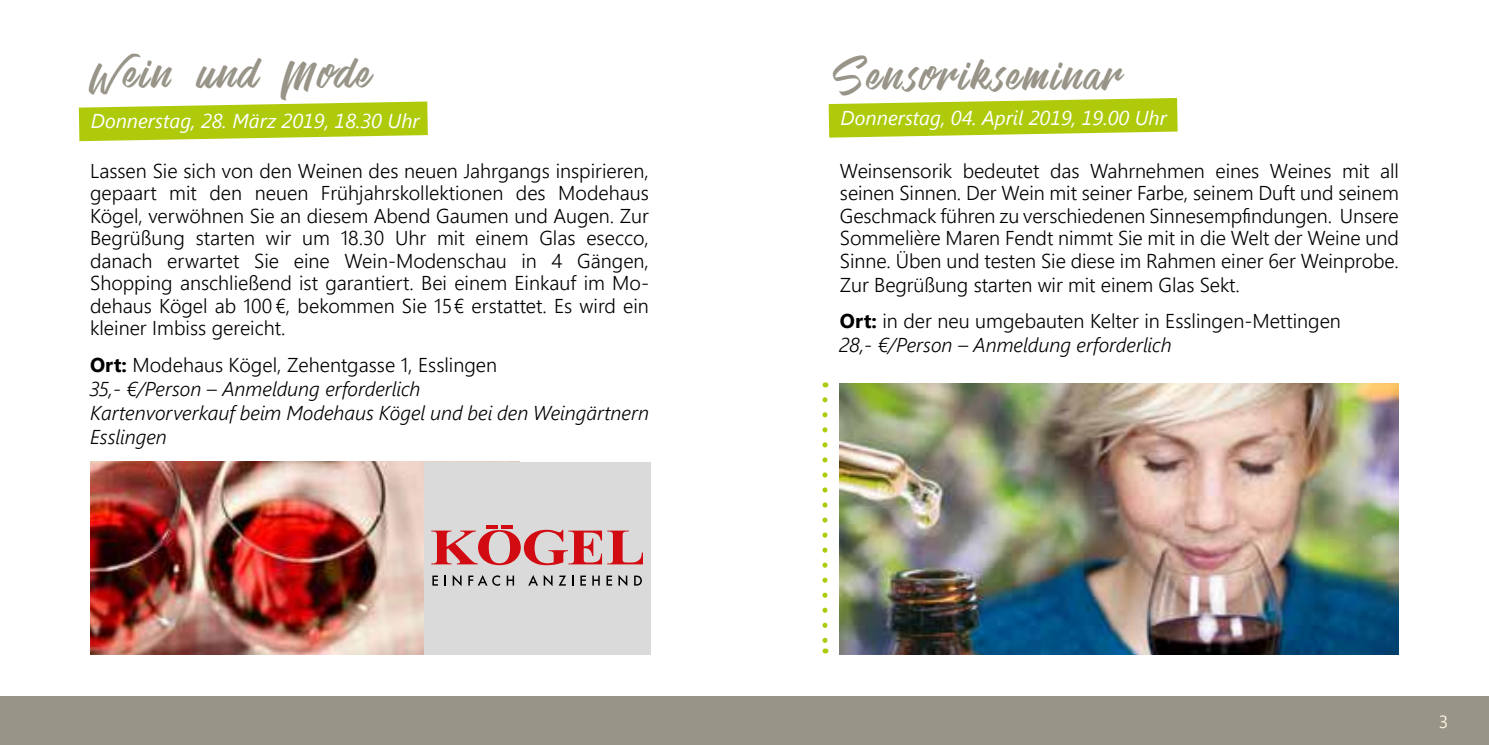
<style>
.page{position:relative;width:1489px;height:745px;background:#fff}
.page>*{position:absolute;margin:0;border:0;box-sizing:border-box;transform-origin:0 0}
.t1{font:45px "Venetian";letter-spacing:.06em;color:#989488}
.t2{font:300 20px/22.5px "Segoe UI";color:#000;text-align:justify}
.t3{font:italic 300 20px/24px "Segoe UI";color:#000}
.t4{font:italic 20px "Segoe UI";color:#fff}
.t5{font:17.5px "Segoe UI";color:#fff4e0}
.s1{font-weight:700;font-style:normal}
.s2{font-style:normal}
.s3{font-weight:700}
.s4{font-style:italic}
</style>
<div class="page">
<svg style="left:79px;top:101px;width:349px;height:40px;background:#bbd232"></svg>
<svg style="left:828px;top:98px;width:349px;height:39px;background:#bad12d"></svg>
<div style="left:0;top:696px;width:1488px;height:48px;background:#989488"></div>
<img style="left:839px;top:383px;width:559px;height:271px">
<img style="left:90px;top:461px;width:334px;height:193px">
<svg style="left:822px;top:399px;width:5px;height:254px"></svg>
<div style="left:424px;top:461px;width:226px;height:193px;background:#dadada"></div>
<svg style="left:431px;top:529px;width:212px;height:36px"></svg>
<svg style="left:486px;top:525px;width:12px;height:3px"></svg>
<svg style="left:501px;top:525px;width:12px;height:3px"></svg>
<svg style="left:432px;top:575px;width:6px;height:10px"></svg>
<svg style="left:444px;top:575px;width:2px;height:10px"></svg>
<svg style="left:452px;top:575px;width:9px;height:11px"></svg>
<svg style="left:468px;top:575px;width:32px;height:10px"></svg>
<svg style="left:506px;top:575px;width:8px;height:10px"></svg>
<svg style="left:528px;top:575px;width:24px;height:11px"></svg>
<svg style="left:559px;top:575px;width:7px;height:10px"></svg>
<svg style="left:580px;top:575px;width:6px;height:10px"></svg>
<svg style="left:592px;top:575px;width:7px;height:10px"></svg>
<svg style="left:606px;top:575px;width:6px;height:10px"></svg>
<svg style="left:618px;top:575px;width:9px;height:11px"></svg>
<svg style="left:634px;top:575px;width:8px;height:10px"></svg>
<h1 class="t1" style="left:90px;top:45px;width:282px">Wein und Mode</h1>
<h1 class="t1" style="left:839px;top:47px;width:283px">Sensorikseminar</h1>
<p class="t4" style="left:91px;top:107px;width:330px">Donnerstag, 28. März 2019, 18.30 Uhr</p>
<p class="t4" style="left:840px;top:103px;width:328px">Donnerstag, 04. April 2019, 19.00 Uhr</p>
<p class="t2" style="left:90px;top:157px;width:560px">Lassen Sie sich von den Weinen des neuen Jahrgangs inspirieren, gepaart mit den neuen Frühjahrskollektionen des Modehaus Kögel, verwöhnen Sie an diesem Abend Gaumen und Augen. Zur Begrüßung starten wir um 18.30 Uhr mit einem Glas esecco, danach erwartet Sie eine Wein-Modenschau in 4 Gängen, Shopping anschließend ist garantiert. Bei einem Einkauf im Mo&shy;dehaus Kögel ab 100 €, bekommen Sie 15€ erstattet. Es wird ein kleiner Imbiss gereicht.</p>
<p class="t3" style="left:90px;top:351px;width:560px"><span class="s1">Ort:</span> <span class="s2">Modehaus Kögel, Zehentgasse 1, Esslingen<br></span>35,- €/Person – Anmeldung erforderlich<br>Kartenvorverkauf beim Modehaus Kögel und bei den Weingärtnern Esslingen</p>
<p class="t2" style="left:840px;top:157px;width:560px">Weinsensorik bedeutet das Wahrnehmen eines Weines mit all seinen Sinnen. Der Wein mit seiner Farbe, seinem Duft und seinem Geschmack führen zu verschiedenen Sinnesempfindungen. Unsere Sommelière Maren Fendt nimmt Sie mit in die Welt der Weine und Sinne. Üben und testen Sie diese im Rahmen einer 6er Weinprobe.<br>Zur Begrüßung starten wir mit einem Glas Sekt.</p>
<p class="t2" style="left:840px;top:307px;width:502px;line-height:24px"><span class="s3">Ort:</span> in der neu umgebauten Kelter in Esslingen-Mettingen<br><span class="s4">28,- €/Person – Anmeldung erforderlich</span></p>
<p class="t5" style="left:1438px;top:709px;width:11px">3</p>
</div>
